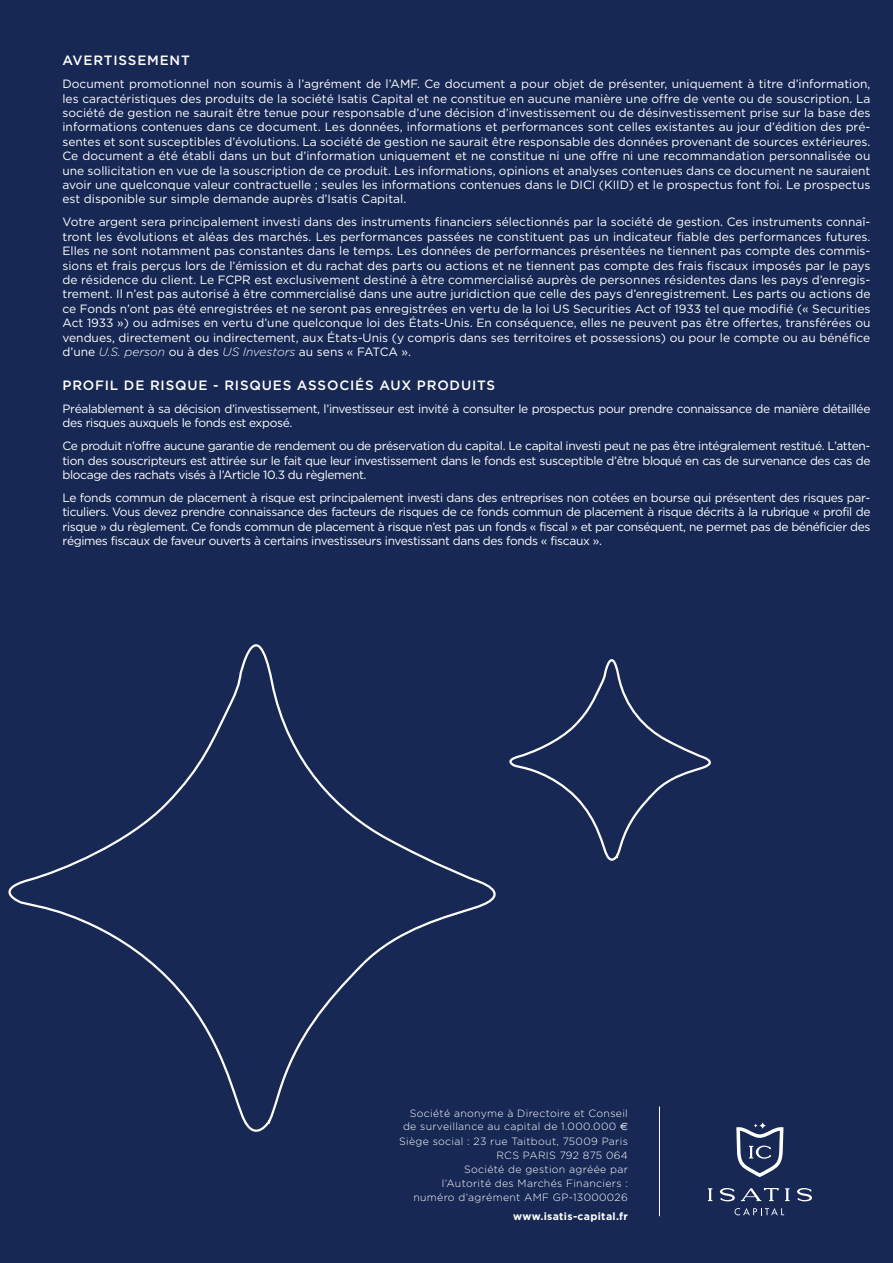
<style>
.page{position:relative;width:893px;height:1263px;background:#182854}
.page>*{position:absolute;margin:0;border:0;box-sizing:border-box;transform-origin:0 0}
.Reporting_-_Texte_co{font:500 13.5px "Gotham HTF";letter-spacing:.06em;color:#fff}
.Reporting_-_Texte_co-2{font:12px/14.4px "Gotham HTF";letter-spacing:-.03em;color:#fff;text-align:justify}
.t1{font:300 10.5px/14px "Gotham HTF";letter-spacing:.03em;color:#fff;text-align:right}
.t2{font:700 10.5px "Gotham HTF";letter-spacing:.03em;color:#fff}
.s1{font-weight:300;font-style:italic}
.s2{font-family:"Euro Sans";font-weight:400}
</style>
<div class="page">
<svg style="left:720px;top:1188px;width:15px;height:13px"></svg>
<svg style="left:708px;top:1188px;width:4px;height:13px"></svg>
<svg style="left:741px;top:1188px;width:38px;height:13px"></svg>
<svg style="left:785px;top:1188px;width:4px;height:13px"></svg>
<svg style="left:797px;top:1188px;width:15px;height:13px"></svg>
<svg style="left:734px;top:1208px;width:50px;height:7px"></svg>
<svg style="left:736px;top:1124px;width:48px;height:53px"></svg>
<svg style="left:759px;top:1122px;width:7px;height:7px"></svg>
<hr style="left:659px;top:1106px;width:1px;height:110px;background:#fff">
<svg style="left:519px;top:659px;width:192px;height:202px"></svg>
<svg style="left:8px;top:644px;width:511px;height:488px"></svg>
<p class="Reporting_-_Texte_co" style="left:63px;top:53px;width:129px">AVERTISSEMENT</p>
<p class="Reporting_-_Texte_co-2" style="left:63px;top:77px;width:809px">Document promotionnel non soumis à l’agrément de l’AMF. Ce document a pour objet de présenter, uniquement à titre d’information, les caractéristiques des produits de la société Isatis Capital et ne constitue en aucune manière une offre de vente ou de souscription. La société de gestion ne saurait être tenue pour responsable d’une décision d’investissement ou de désinvestissement prise sur la base des informations contenues dans ce document. Les données, informations et performances sont celles existantes au jour d’édition des pré&shy;sentes et sont susceptibles d’évolutions. La société de gestion ne saurait être responsable des données provenant de sources extérieures.<br>Ce document a été établi dans un but d’information uniquement et ne constitue ni une offre ni une recommandation personnalisée ou une sollicitation en vue de la souscription de ce produit. Les informations, opinions et analyses contenues dans ce document ne sauraient avoir une quelconque valeur contractuelle ; seules les informations contenues dans le DICI (KIID) et le prospectus font foi. Le prospectus est disponible sur simple demande auprès d’Isatis Capital.</p>
<p class="Reporting_-_Texte_co-2" style="left:63px;top:215px;width:809px">Votre argent sera principalement investi dans des instruments financiers sélectionnés par la société de gestion. Ces instruments connaî&shy;tront les évolutions et aléas des marchés. Les performances passées ne constituent pas un indicateur fiable des performances futures.<br>Elles ne sont notamment pas constantes dans le temps. Les données de performances présentées ne tiennent pas compte des commis&shy;sions et frais perçus lors de l’émission et du rachat des parts ou actions et ne tiennent pas compte des frais fiscaux imposés par le pays de résidence du client. Le FCPR est exclusivement destiné à être commercialisé auprès de personnes résidentes dans les pays d’enregis&shy;trement. Il n’est pas autorisé à être commercialisé dans une autre juridiction que celle des pays d’enregistrement. Les parts ou actions de ce Fonds n’ont pas été enregistrées et ne seront pas enregistrées en vertu de la loi US Securities Act of 1933 tel que modifié (« Securities Act 1933 ») ou admises en vertu d’une quelconque loi des États-Unis. En conséquence, elles ne peuvent pas être offertes, transférées ou vendues, directement ou indirectement, aux États-Unis (y compris dans ses territoires et possessions) ou pour le compte ou au bénéfice d’une <span class="s1">U.S. person</span> ou à des <span class="s1">US Investors</span> au sens « FATCA ».</p>
<p class="Reporting_-_Texte_co" style="left:63px;top:377px;width:434px">PROFIL DE RISQUE - RISQUES ASSOCIÉS AUX PRODUITS</p>
<p class="Reporting_-_Texte_co-2" style="left:63px;top:401px;width:809px">Préalablement à sa décision d’investissement, l’investisseur est invité à consulter le prospectus pour prendre connaissance de manière détaillée des risques auxquels le fonds est exposé.</p>
<p class="Reporting_-_Texte_co-2" style="left:63px;top:438px;width:809px">Ce produit n’offre aucune garantie de rendement ou de préservation du capital. Le capital investi peut ne pas être intégralement restitué. L’atten&shy;tion des souscripteurs est attirée sur le fait que leur investissement dans le fonds est susceptible d’être bloqué en cas de survenance des cas de blocage des rachats visés à l’Article 10.3 du règlement.</p>
<p class="Reporting_-_Texte_co-2" style="left:63px;top:490px;width:809px">Le fonds commun de placement à risque est principalement investi dans des entreprises non cotées en bourse qui présentent des risques par&shy;ticuliers. Vous devez prendre connaissance des facteurs de risques de ce fonds commun de placement à risque décrits à la rubrique « profil de risque » du règlement. Ce fonds commun de placement à risque n’est pas un fonds « fiscal » et par conséquent, ne permet pas de bénéficier des régimes fiscaux de faveur ouverts à certains investisseurs investissant dans des fonds « fiscaux ».</p>
<p class="t1" style="left:399px;top:1106px;width:230px">Société anonyme à Directoire et Conseil de surveillance au capital de 1.000.000 <span class="s2">€ </span>Siège social : 23 rue Taitbout, 75009 Paris RCS PARIS 792 875 064<br>Société de gestion agréée par<br>l’Autorité des Marchés Financiers : numéro d’agrément AMF GP-13000026</p>
<p class="t2" style="left:513px;top:1210px;width:116px">www.isatis-capital.fr</p>
</div>
